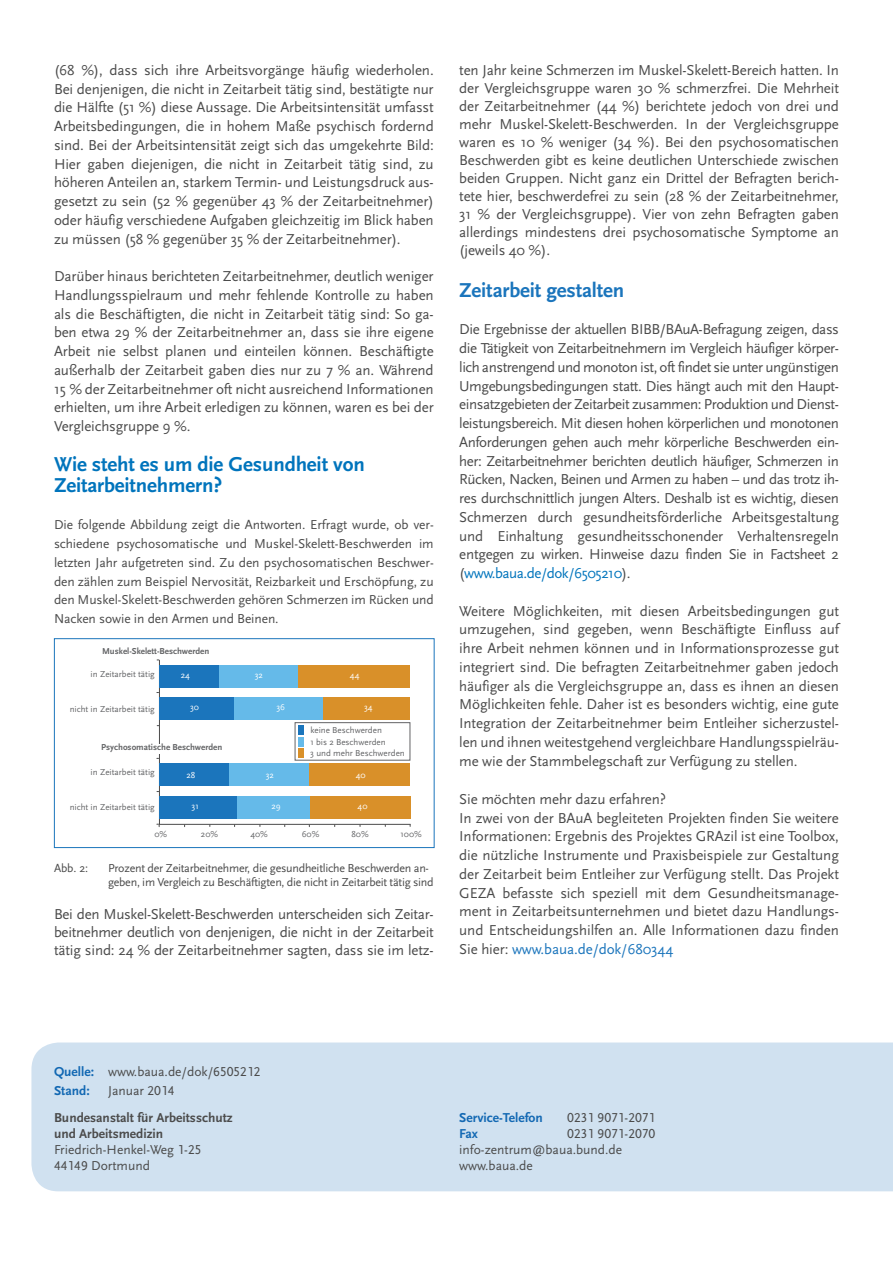
<style>
.page{position:relative;width:893px;height:1263px;background:#fff}
.page>*{position:absolute;margin:0;border:0;box-sizing:border-box;transform-origin:0 0}
.Fließt10p{font:700 21px "Scala Sans Pro";letter-spacing:-.005em;color:#0074bc}
.Fließt10p-2{font:700 21px "Scala Sans Pro";letter-spacing:-.005em;color:#1b75bc}
.Fließt10p-3{font:15px/18.8px "Scala Sans Pro";letter-spacing:-.01em;color:#4b4b4b;text-align:justify}
.Fließt10p-4{font:15px/18.8px "Scala Sans Pro";letter-spacing:-.03em;color:#4b4b4b}
.Fließt10p-5{font:15px "Scala Sans Pro";letter-spacing:-.03em;color:#0074bc}
.Fließt10p-6{font:13.5px/18.8px "Scala Sans Pro";letter-spacing:-.005em;color:#4b4b4b;text-align:justify}
.Tabellentext{font:13.5px "Scala Sans Pro";color:#4b4b4b}
.Große_Überschr18p{font:700 13.5px "Scala Sans Pro";color:#4b4b4b}
.Tabellentext-2{font:700 13.5px "Scala Sans Pro";color:#1268b3}
.Fließt10p-7{font:12px/13.5px "Scala Sans Pro";letter-spacing:-.02em;color:#4b4b4b}
.Autoren12pweiß{font:9px "Scala Sans Pro";color:#636466}
.Autoren12pweiß-2{font:700 9px "Scala Sans Pro";color:#636466}
.Autoren12pweiß-3{font:9px "Scala Sans Pro";letter-spacing:.015em;color:#fff}
.s1{color:#4b4b4b}
.s2{color:#1b75bc}
.s3{font-weight:700;color:#1268b3}
</style>
<div class="page">
<div style="left:31px;top:1042px;width:862px;height:149px;background:#d0e1f0"></div>
<svg style="left:157px;top:659px;width:254px;height:168px"></svg>
<div style="left:159px;top:665px;width:60px;height:22px;background:#1b75bc"></div>
<div style="left:219px;top:665px;width:79px;height:22px;background:#65bae9"></div>
<div style="left:233px;top:698px;width:91px;height:22px;background:#65bae9"></div>
<div style="left:229px;top:763px;width:81px;height:23px;background:#65bae9"></div>
<div style="left:237px;top:796px;width:73px;height:22px;background:#65bae9"></div>
<div style="left:298px;top:665px;width:112px;height:22px;background:#d99029"></div>
<div style="left:324px;top:698px;width:86px;height:22px;background:#d99029"></div>
<div style="left:310px;top:763px;width:100px;height:23px;background:#d99029"></div>
<div style="left:310px;top:796px;width:100px;height:22px;background:#d99029"></div>
<div style="left:159px;top:698px;width:75px;height:22px;background:#1b75bc"></div>
<div style="left:159px;top:763px;width:70px;height:23px;background:#1b75bc"></div>
<div style="left:159px;top:796px;width:78px;height:22px;background:#1b75bc"></div>
<div style="left:87px;top:744px;width:135px;height:9px;background:#fff"></div>
<div style="left:54px;top:638px;width:380px;height:210px;border:1px solid #1b75bc"></div>
<p class="Fließt10p-3" style="left:54px;top:61px;width:381px">(68 %), dass sich ihre Arbeitsvorgänge häufig wiederholen.<br>Bei denjenigen, die nicht in Zeitarbeit tätig sind, bestätigte nur die Hälfte (51 %) diese Aussage. Die Arbeitsintensität umfasst Arbeitsbedingungen, die in hohem Maße psychisch fordernd sind. Bei der Arbeitsintensität zeigt sich das umgekehrte Bild:<br>Hier gaben diejenigen, die nicht in Zeitarbeit tätig sind, zu</p>
<p class="Fließt10p-3" style="left:54px;top:173px;width:381px">höheren Anteilen an, starkem Termin- und Leistungsdruck aus&shy;gesetzt zu sein (52 % gegenüber 43 % der Zeitarbeitnehmer) oder häufig verschiedene Aufgaben gleichzeitig im Blick haben zu müssen (58 % gegenüber 35 % der Zeitarbeitnehmer).</p>
<p class="Fließt10p-3" style="left:54px;top:267px;width:381px">Darüber hinaus berichteten Zeitarbeitnehmer, deutlich weniger Handlungsspielraum und mehr fehlende Kontrolle zu haben als die Beschäftigten, die nicht in Zeitarbeit tätig sind: So ga&shy;ben etwa 29 % der Zeitarbeitnehmer an, dass sie ihre eigene Arbeit nie selbst planen und einteilen können. Beschäftigte außerhalb der Zeitarbeit gaben dies nur zu 7 % an. Während 15 % der Zeitarbeitnehmer oft nicht ausreichend Informationen erhielten, um ihre Arbeit erledigen zu können, waren es bei der Vergleichsgruppe 9 %.</p>
<p class="Fließt10p" style="left:54px;top:452px;width:312px">Wie steht es um die Gesundheit von</p>
<p class="Fließt10p" style="left:54px;top:473px;width:170px">Zeitarbeitnehmern?</p>
<p class="Fließt10p-6" style="left:54px;top:515px;width:381px">Die folgende Abbildung zeigt die Antworten. Erfragt wurde, ob ver&shy;schiedene psychosomatische und Muskel-Skelett-Beschwerden im letzten Jahr aufgetreten sind. Zu den psychosomatischen Beschwer&shy;den zählen zum Beispiel Nervosität, Reizbarkeit und Erschöpfung, zu den Muskel-Skelett-Beschwerden gehören Schmerzen im Rücken und Nacken sowie in den Armen und Beinen.</p>
<p class="Autoren12pweiß-2" style="left:102px;top:646px;width:109px">Muskel-Skelett-Beschwerden</p>
<p class="Autoren12pweiß" style="left:91px;top:669px;width:66px">in Zeitarbeit tätig</p>
<p class="Autoren12pweiß-3" style="left:181px;top:670px;width:10px">24</p>
<p class="Autoren12pweiß-3" style="left:255px;top:670px;width:10px">32</p>
<p class="Autoren12pweiß-3" style="left:350px;top:670px;width:11px">44</p>
<p class="Autoren12pweiß" style="left:70px;top:704px;width:87px">nicht in Zeitarbeit tätig</p>
<p class="Autoren12pweiß-3" style="left:190px;top:702px;width:11px">30</p>
<p class="Autoren12pweiß-3" style="left:276px;top:702px;width:10px">36</p>
<p class="Autoren12pweiß-3" style="left:364px;top:702px;width:10px">34</p>
<p class="Autoren12pweiß-2" style="left:101px;top:742px;width:123px">Psychosomatische Beschwerden</p>
<p class="Autoren12pweiß" style="left:310px;top:724px;width:73px">keine Beschwerden</p>
<p class="Autoren12pweiß" style="left:310px;top:747px;width:96px">3 und mehr Beschwerden</p>
<p class="Autoren12pweiß" style="left:310px;top:736px;width:77px">1 bis 2 Beschwerden</p>
<p class="Autoren12pweiß" style="left:91px;top:767px;width:66px">in Zeitarbeit tätig</p>
<p class="Autoren12pweiß" style="left:70px;top:802px;width:87px">nicht in Zeitarbeit tätig</p>
<p class="Autoren12pweiß-3" style="left:186px;top:769px;width:10px">28</p>
<p class="Autoren12pweiß-3" style="left:191px;top:801px;width:9px">31</p>
<p class="Autoren12pweiß-3" style="left:266px;top:769px;width:10px">32</p>
<p class="Autoren12pweiß-3" style="left:271px;top:801px;width:11px">29</p>
<p class="Autoren12pweiß-3" style="left:356px;top:769px;width:11px">40</p>
<p class="Autoren12pweiß-3" style="left:358px;top:801px;width:11px">40</p>
<p class="Autoren12pweiß" style="left:154px;top:829px;width:14px">0%</p>
<p class="Autoren12pweiß" style="left:201px;top:829px;width:19px">20%</p>
<p class="Autoren12pweiß" style="left:250px;top:829px;width:19px">40%</p>
<p class="Autoren12pweiß" style="left:302px;top:829px;width:19px">60%</p>
<p class="Autoren12pweiß" style="left:351px;top:829px;width:19px">80%</p>
<p class="Autoren12pweiß" style="left:400px;top:829px;width:23px">100%</p>
<p class="Fließt10p-7" style="left:54px;top:861px;width:36px">Abb. 2:</p>
<p class="Fließt10p-7" style="left:108px;top:861px;width:327px">Prozent der Zeitarbeitnehmer, die gesundheitliche Beschwerden an&shy;geben, im Vergleich zu Beschäftigten, die nicht in Zeitarbeit tätig sind</p>
<p class="Fließt10p-3" style="left:54px;top:905px;width:381px;line-height:18px">Bei den Muskel-Skelett-Beschwerden unterscheiden sich Zeitar&shy;beitnehmer deutlich von denjenigen, die nicht in der Zeitarbeit tätig sind: 24 % der Zeitarbeitnehmer sagten, dass sie im letz-</p>
<p class="Fließt10p-3" style="left:459px;top:61px;width:381px;line-height:18px">ten Jahr keine Schmerzen im Muskel-Skelett-Bereich hatten. In der Vergleichsgruppe waren 30 % schmerzfrei. Die Mehrheit der Zeitarbeitnehmer (44 %) berichtete jedoch von drei und mehr Muskel-Skelett-Beschwerden. In der Vergleichsgruppe waren es 10 % weniger (34 %). Bei den psychosomatischen Beschwerden gibt es keine deutlichen Unterschiede zwischen beiden Gruppen. Nicht ganz ein Drittel der Befragten berich&shy;tete hier, beschwerdefrei zu sein (28 % der Zeitarbeitnehmer, 31 % der Vergleichsgruppe). Vier von zehn Befragten gaben allerdings mindestens drei psychosomatische Symptome an (jeweils 40 %).</p>
<p class="Fließt10p-2" style="left:459px;top:278px;width:167px">Zeitarbeit gestalten</p>
<p class="Fließt10p-3" style="left:459px;top:320px;width:381px">Die Ergebnisse der aktuellen BIBB/BAuA-Befragung zeigen, dass die Tätigkeit von Zeitarbeitnehmern im Vergleich häufiger körper&shy;lich anstrengend und monoton ist, oft findet sie unter ungünstigen Umgebungsbedingungen statt. Dies hängt auch mit den Haupt&shy;einsatzgebieten der Zeitarbeit zusammen: Produktion und Dienst&shy;leistungsbereich. Mit diesen hohen körperlichen und monotonen Anforderungen gehen auch mehr körperliche Beschwerden ein&shy;her: Zeitarbeitnehmer berichten deutlich häufiger, Schmerzen in</p>
<p class="Fließt10p-4" style="left:459px;top:470px;width:381px">Rücken, Nacken, Beinen und Armen zu haben – und das trotz ih&shy;res durchschnittlich jungen Alters. Deshalb ist es wichtig, diesen</p>
<p class="Fließt10p-3" style="left:459px;top:508px;width:381px">Schmerzen durch gesundheitsförderliche Arbeitsgestaltung</p>
<p class="Fließt10p-3" style="left:459px;top:526px;width:381px">und Einhaltung gesundheitsschonender Verhaltensregeln</p>
<p class="Fließt10p-4" style="left:459px;top:545px;width:381px">entgegen zu wirken. Hinweise dazu finden Sie in Factsheet 2</p>
<p class="Fließt10p-5" style="left:459px;top:564px;width:173px"><span class="s1">(</span>www.baua.de/dok/6505210<span class="s1">).</span></p>
<p class="Fließt10p-3" style="left:459px;top:601px;width:381px">Weitere Möglichkeiten, mit diesen Arbeitsbedingungen gut umzugehen, sind gegeben, wenn Beschäftigte Einfluss auf ihre Arbeit nehmen können und in Informationsprozesse gut integriert sind. Die befragten Zeitarbeitnehmer gaben jedoch häufiger als die Vergleichsgruppe an, dass es ihnen an diesen Möglichkeiten fehle. Daher ist es besonders wichtig, eine gute Integration der Zeitarbeitnehmer beim Entleiher sicherzustel&shy;len und ihnen weitestgehend vergleichbare Handlungsspielräu&shy;me wie der Stammbelegschaft zur Verfügung zu stellen.</p>
<p class="Fließt10p-3" style="left:459px;top:790px;width:208px">Sie möchten mehr dazu erfahren?</p>
<p class="Fließt10p-3" style="left:459px;top:808px;width:381px">In zwei von der BAuA begleiteten Projekten finden Sie weitere Informationen: Ergebnis des Projektes GRAzil ist eine Toolbox, die nützliche Instrumente und Praxisbeispiele zur Gestaltung der Zeitarbeit beim Entleiher zur Verfügung stellt. Das Projekt GEZA befasste sich speziell mit dem Gesundheitsmanage&shy;ment in Zeitarbeitsunternehmen und bietet dazu Handlungs&shy;und Entscheidungshilfen an. Alle Informationen dazu finden Sie hier: <span class="s2">www.baua.de/dok/680344</span></p>
<p class="Tabellentext" style="left:54px;top:1064px;width:208px"><span class="s3">Quelle:</span> www.baua.de/dok/6505212</p>
<p class="Tabellentext-2" style="left:54px;top:1083px;width:37px">Stand:</p>
<p class="Tabellentext" style="left:108px;top:1083px;width:68px">Januar 2014</p>
<p class="Große_Überschr18p" style="left:54px;top:1109px;width:180px">Bundesanstalt für Arbeitsschutz</p>
<p class="Große_Überschr18p" style="left:54px;top:1125px;width:111px">und Arbeitsmedizin</p>
<p class="Tabellentext" style="left:54px;top:1141px;width:149px">Friedrich-Henkel-Weg 1-25</p>
<p class="Tabellentext" style="left:54px;top:1158px;width:98px">44149 Dortmund</p>
<p class="Tabellentext-2" style="left:459px;top:1109px;width:85px">Service-Telefon</p>
<p class="Tabellentext" style="left:567px;top:1109px;width:90px">0231 9071-2071</p>
<p class="Tabellentext-2" style="left:459px;top:1125px;width:20px">Fax</p>
<p class="Tabellentext" style="left:567px;top:1125px;width:90px">0231 9071-2070</p>
<p class="Tabellentext" style="left:459px;top:1141px;width:164px">info-zentrum@baua.bund.de</p>
<p class="Tabellentext" style="left:459px;top:1158px;width:75px">www.baua.de</p>
</div>
